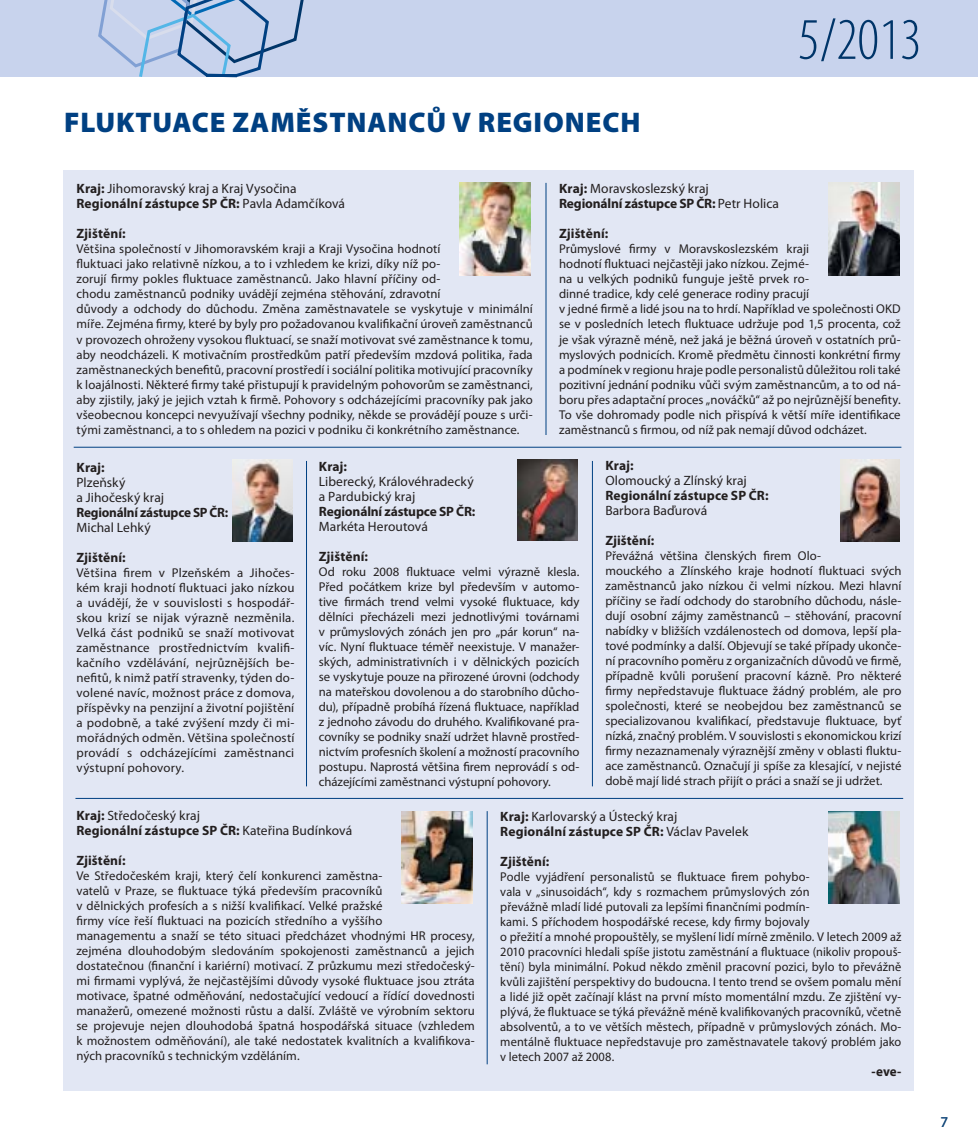
<style>
.page{position:relative;width:978px;height:1148px;background:#fff}
.page>*{position:absolute;margin:0;border:0;box-sizing:border-box;transform-origin:0 0}
.t1{font:300 condensed 59.25px "Myriad Pro";color:#003569}
.t2{font:900 28.5px "Myriad Pro";letter-spacing:.03em;color:#004082}
.t3{font:15px "Myriad Pro";color:#1c4f7f}
.t4{font:13.5px/15px "Myriad Pro";letter-spacing:.005em;color:#231f1f}
.t5{font:700 13.5px "Myriad Pro";letter-spacing:.005em;color:#231f1f}
.t6{font:700 13.5px "Myriad Pro";letter-spacing:-.015em;color:#231f1f}
.t7{font:12.75px/15px "Myriad Pro";letter-spacing:.005em;color:#231f1f}
.s1{font-weight:700}
</style>
<div class="page">
<div style="left:0;top:0;width:978px;height:77px;background:#c8d3ed"></div>
<svg style="left:98px;top:0;width:206px;height:78px"></svg>
<hr style="left:206px;top:74px;width:31px;height:3px;background:#004082">
<div style="left:64px;top:170px;width:850px;height:920px;background:#e2e7f4"></div>
<img style="left:828px;top:183px;width:71px;height:92px">
<img style="left:460px;top:183px;width:71px;height:92px">
<hr style="left:546px;top:183px;width:1px;height:252px;background:#004082">
<hr style="left:487px;top:811px;width:1px;height:253px;background:#004082">
<hr style="left:75px;top:798px;width:828px;height:1px;background:#004082">
<img style="left:233px;top:460px;width:59px;height:81px">
<img style="left:840px;top:460px;width:60px;height:81px">
<hr style="left:74px;top:447px;width:827px;height:1px;background:#004082">
<img style="left:402px;top:811px;width:71px;height:92px">
<hr style="left:306px;top:461px;width:1px;height:325px;background:#004082">
<hr style="left:592px;top:461px;width:1px;height:325px;background:#004082">
<img style="left:829px;top:811px;width:71px;height:93px">
<img style="left:518px;top:459px;width:59px;height:82px">
<h2 class="t2" style="left:64px;top:111px;width:578px">FLUKTUACE ZAMĚSTNANCŮ V REGIONECH</h2>
<h1 class="t1" style="left:798px;top:17px;width:125px">5/2013</h1>
<p class="t4" style="left:77px;top:183px;width:270px"><span class="s1">Kraj:</span> Jihomoravský kraj a Kraj Vysočina<br><span class="s1">Regionální zástupce SP ČR:</span> Pavla Adamčíková</p>
<p class="t5" style="left:77px;top:229px;width:51px">Zjištění:</p>
<p class="t7" style="left:77px;top:243px;width:458px">Většina společností v Jihomoravském kraji a Kraji Vysočina hodnotí<br>fluktuaci jako relativně nízkou, a to i vzhledem ke krizi, díky níž po-<br>zorují firmy pokles fluktuace zaměstnanců. Jako hlavní příčiny od-<br>chodu zaměstnanců podniky uvádějí zejména stěhování, zdravotní<br>důvody a odchody do důchodu. Změna zaměstnavatele se vyskytuje v minimální míře. Zejména firmy, které by byly pro požadovanou kvalifikační úroveň zaměstnanců v provozech ohroženy vysokou fluktuací, se snaží motivovat své zaměstnance k tomu, aby neodcházeli. K motivačním prostředkům patří především mzdová politika, řada zaměstnaneckých benefitů, pracovní prostředí i sociální politika motivující pracovníky k loajálnosti. Některé firmy také přistupují k pravidelným pohovorům se zaměstnanci, aby zjistily, jaký je jejich vztah k firmě. Pohovory s odcházejícími pracovníky pak jako všeobecnou koncepci nevyužívají všechny podniky, někde se provádějí pouze s urči&shy;tými zaměstnanci, a to s ohledem na pozici v podniku či konkrétního zaměstnance.</p>
<p class="t4" style="left:559px;top:183px;width:221px"><span class="s1">Kraj:</span> Moravskoslezský kraj<br><span class="s1">Regionální zástupce SP ČR:</span> Petr Holica</p>
<p class="t5" style="left:559px;top:229px;width:51px">Zjištění:</p>
<p class="t7" style="left:559px;top:243px;width:343px">Průmyslové firmy v Moravskoslezském kraji<br>hodnotí fluktuaci nejčastěji jako nízkou. Zejmé-<br>na u velkých podniků funguje ještě prvek ro-<br>dinné tradice, kdy celé generace rodiny pracují<br>v jedné firmě a lidé jsou na to hrdí. Například ve společnosti OKD se v posledních letech fluktuace udržuje pod 1,5 procenta, což je však výrazně méně, než jaká je běžná úroveň v ostatních prů&shy;myslových podnicích. Kromě předmětu činnosti konkrétní firmy a podmínek v regionu hraje podle personalistů důležitou roli také pozitivní jednání podniku vůči svým zaměstnancům, a to od ná&shy;boru přes adaptační proces „nováčků“ až po nejrůznější benefity.<br>To vše dohromady podle nich přispívá k větší míře identifikace zaměstnanců s firmou, od níž pak nemají důvod odcházet.</p>
<p class="t5" style="left:77px;top:462px;width:30px">Kraj:</p>
<p class="t4" style="left:77px;top:476px;width:89px">Plzeňský<br>a Jihočeský kraj</p>
<p class="t6" style="left:77px;top:507px;width:153px">Regionální zástupce SP ČR:</p>
<p class="t4" style="left:77px;top:521px;width:76px">Michal Lehký</p>
<p class="t5" style="left:77px;top:552px;width:51px">Zjištění:</p>
<p class="t7" style="left:77px;top:566px;width:219px;text-align:justify">Většina firem v Plzeňském a Jihočes&shy;kém kraji hodnotí fluktuaci jako nízkou a uvádějí, že v souvislosti s hospodář&shy;skou krizí se nijak výrazně nezměnila.<br>Velká část podniků se snaží motivovat zaměstnance prostřednictvím kvalifi&shy;kačního vzdělávání, nejrůznějších be&shy;nefitů, k nimž patří stravenky, týden do&shy;volené navíc, možnost práce z domova, příspěvky na penzijní a životní pojištění a podobně, a také zvýšení mzdy či mi&shy;mořádných odměn. Většina společností provádí s odcházejícími zaměstnanci výstupní pohovory.</p>
<p class="t5" style="left:319px;top:461px;width:30px">Kraj:</p>
<p class="t4" style="left:319px;top:475px;width:156px">Liberecký, Královéhradecký a Pardubický kraj</p>
<p class="t5" style="left:319px;top:506px;width:158px">Regionální zástupce SP ČR:</p>
<p class="t4" style="left:319px;top:520px;width:111px">Markéta Heroutová</p>
<p class="t5" style="left:319px;top:551px;width:51px">Zjištění:</p>
<p class="t7" style="left:319px;top:565px;width:262px;text-align:justify">Od roku 2008 fluktuace velmi výrazně klesla.<br>Před počátkem krize byl především v automo&shy;tive firmách trend velmi vysoké fluktuace, kdy dělníci přecházeli mezi jednotlivými továrnami v průmyslových zónách jen pro „pár korun“ na&shy;víc. Nyní fluktuace téměř neexistuje. V manažer&shy;ských, administrativních i v dělnických pozicích se vyskytuje pouze na přirozené úrovni (odchody na mateřskou dovolenou a do starobního důcho&shy;du), případně probíhá řízená fluktuace, například z jednoho závodu do druhého. Kvalifikované pra&shy;covníky se podniky snaží udržet hlavně prostřed&shy;nictvím profesních školení a možností pracovního postupu. Naprostá většina firem neprovádí s od&shy;cházejícími zaměstnanci výstupní pohovory.</p>
<p class="t5" style="left:605px;top:460px;width:30px">Kraj:</p>
<p class="t4" style="left:605px;top:474px;width:143px">Olomoucký a Zlínský kraj</p>
<p class="t5" style="left:605px;top:490px;width:165px">Regionální zástupce SP ČR:</p>
<p class="t4" style="left:605px;top:504px;width:103px">Barbora Baďurová</p>
<p class="t5" style="left:605px;top:535px;width:51px">Zjištění:</p>
<p class="t7" style="left:605px;top:549px;width:298px">Převážná většina členských firem Olo-<br>mouckého a Zlínského kraje hodnotí fluktuaci svých zaměstnanců jako nízkou či velmi nízkou. Mezi hlavní příčiny se řadí odchody do starobního důchodu, násle&shy;dují osobní zájmy zaměstnanců – stěhování, pracovní nabídky v bližších vzdálenostech od domova, lepší pla&shy;tové podmínky a další. Objevují se také případy ukonče&shy;ní pracovního poměru z organizačních důvodů ve firmě, případně kvůli porušení pracovní kázně. Pro některé firmy nepředstavuje fluktuace žádný problém, ale pro společnosti, které se neobejdou bez zaměstnanců se specializovanou kvalifikací, představuje fluktuace, byť nízká, značný problém. V souvislosti s ekonomickou krizí firmy nezaznamenaly výraznější změny v oblasti fluktu&shy;ace zaměstnanců. Označují ji spíše za klesající, v nejisté době mají lidé strach přijít o práci a snaží se ji udržet.</p>
<p class="t4" style="left:76px;top:809px;width:277px"><span class="s1">Kraj:</span> Středočeský kraj<br><span class="s1">Regionální zástupce SP ČR:</span> Kateřina Budínková</p>
<p class="t5" style="left:76px;top:855px;width:51px">Zjištění:</p>
<p class="t7" style="left:76px;top:869px;width:400px">Ve Středočeském kraji, který čelí konkurenci zaměstna-<br>vatelů v Praze, se fluktuace týká především pracovníků<br>v dělnických profesích a s nižší kvalifikací. Velké pražské<br>firmy více řeší fluktuaci na pozicích středního a vyššího<br>managementu a snaží se této situaci předcházet vhodnými HR procesy, zejména dlouhodobým sledováním spokojenosti zaměstnanců a jejich dostatečnou (finanční i kariérní) motivací. Z průzkumu mezi středočeský&shy;mi firmami vyplývá, že nejčastějšími důvody vysoké fluktuace jsou ztráta motivace, špatné odměňování, nedostačující vedoucí a řídící dovednosti manažerů, omezené možnosti růstu a další. Zvláště ve výrobním sektoru se projevuje nejen dlouhodobá špatná hospodářská situace (vzhledem k možnostem odměňování), ale také nedostatek kvalitních a kvalifikova&shy;ných pracovníků s technickým vzděláním.</p>
<p class="t4" style="left:500px;top:810px;width:250px"><span class="s1">Kraj:</span> Karlovarský a Ústecký kraj<br><span class="s1">Regionální zástupce SP ČR:</span> Václav Pavelek</p>
<p class="t5" style="left:500px;top:856px;width:51px">Zjištění:</p>
<p class="t7" style="left:500px;top:870px;width:403px">Podle vyjádření personalistů se fluktuace firem pohybo-<br>vala v „sinusoidách“, kdy s rozmachem průmyslových zón<br>převážně mladí lidé putovali za lepšími finančními podmín-<br>kami. S příchodem hospodářské recese, kdy firmy bojovaly<br>o přežití a mnohé propouštěly, se myšlení lidí mírně změnilo. V letech 2009 až 2010 pracovníci hledali spíše jistotu zaměstnání a fluktuace (nikoliv propouš&shy;tění) byla minimální. Pokud někdo změnil pracovní pozici, bylo to převážně kvůli zajištění perspektivy do budoucna. I tento trend se ovšem pomalu mění a lidé již opět začínají klást na první místo momentální mzdu. Ze zjištění vy&shy;plývá, že fluktuace se týká převážně méně kvalifikovaných pracovníků, včetně absolventů, a to ve větších městech, případně v průmyslových zónách. Mo&shy;mentálně fluktuace nepředstavuje pro zaměstnavatele takový problém jako v letech 2007 až 2008.</p>
<p class="t5" style="left:872px;top:1066px;width:31px">-eve-</p>
<p class="t3" style="left:940px;top:1116px;width:9px">7</p>
</div>
